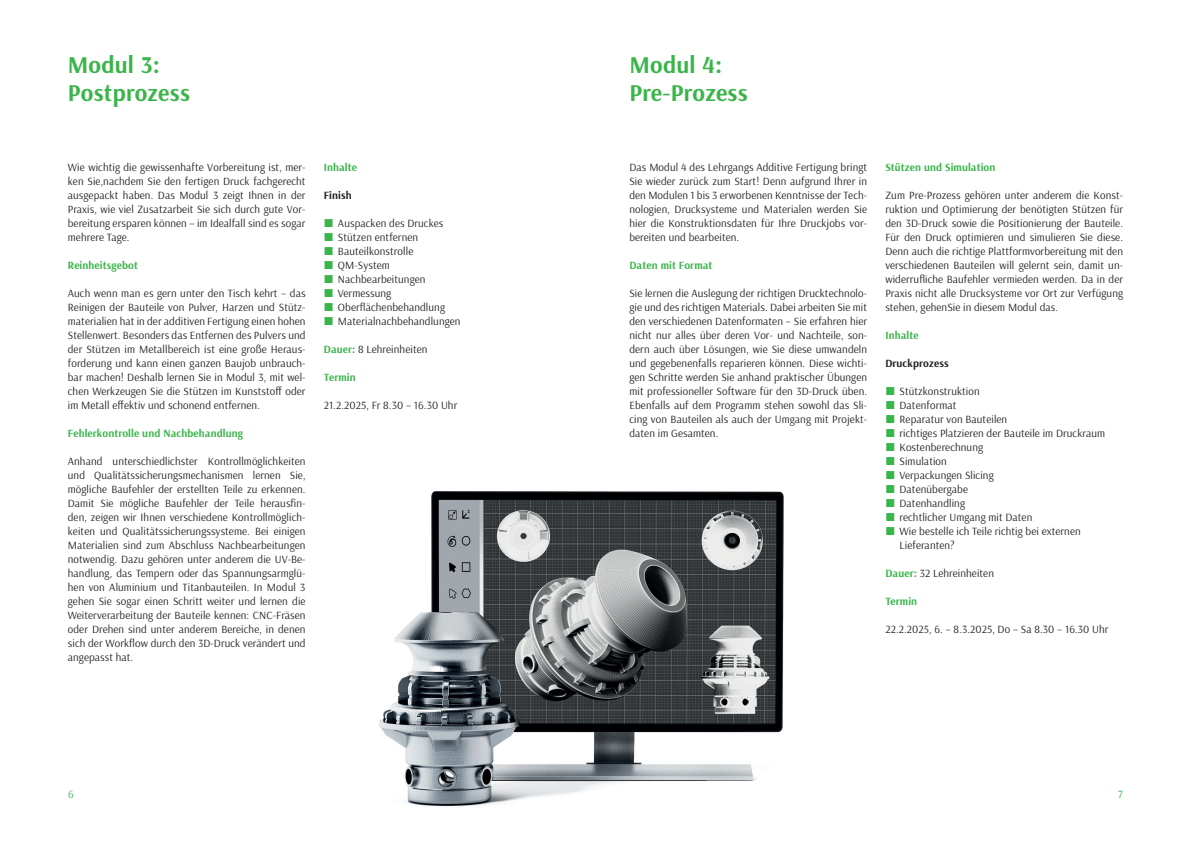
<style>
.page{position:relative;width:1191px;height:842px;background:#fff}
.page>*{position:absolute;margin:0;border:0;box-sizing:border-box;transform-origin:0 0}
.H2_-_Zwischenüberschrift_24pt{font:700 24px/28px "Arsenal";letter-spacing:.01em;color:#3ab54a}
.Fliesstext_11{font:11px/14px "Arsenal";letter-spacing:.01em;color:#231f20;text-align:justify}
.H3_-_Zwischenheadline_11pt{font:700 11px "Arsenal";letter-spacing:.01em;color:#3ab54a}
.Fliesstext_11-2{font:700 11px "Arsenal";letter-spacing:.01em;color:#3ab54a}
.Fliesstext_11-3{font:700 11px "Arsenal";letter-spacing:.01em;color:#231f20}
.t1{font:11px "Arsenal";color:#3ab54a}
.s1{font-weight:700;color:#3ab54a}
</style>
<div class="page">
<img style="left:379px;top:491px;width:454px;height:324px">
<h2 class="H2_-_Zwischenüberschrift_24pt" style="left:68px;top:51px;width:124px">Modul 3:<br>Postprozess</h2>
<p class="Fliesstext_11" style="left:68px;top:160px;width:239px">Wie wichtig die gewissenhafte Vorbereitung ist, mer&shy;ken Sie,nachdem Sie den fertigen Druck fachgerecht ausgepackt haben. Das Modul 3 zeigt Ihnen in der Praxis, wie viel Zusatzarbeit Sie sich durch gute Vor&shy;bereitung ersparen können – im Idealfall sind es sogar mehrere Tage.</p>
<h3 class="H3_-_Zwischenheadline_11pt" style="left:68px;top:258px;width:72px">Reinheitsgebot</h3>
<p class="Fliesstext_11" style="left:68px;top:286px;width:239px">Auch wenn man es gern unter den Tisch kehrt – das Reinigen der Bauteile von Pulver, Harzen und Stütz&shy;materialien hat in der additiven Fertigung einen hohen Stellenwert. Besonders das Entfernen des Pulvers und der Stützen im Metallbereich ist eine große Heraus&shy;forderung und kann einen ganzen Baujob unbrauch&shy;bar machen! Deshalb lernen Sie in Modul 3, mit wel&shy;chen Werkzeugen Sie die Stützen im Kunststoff oder im Metall effektiv und schonend entfernen.</p>
<h3 class="H3_-_Zwischenheadline_11pt" style="left:68px;top:426px;width:176px">Fehlerkontrolle und Nachbehandlung</h3>
<p class="Fliesstext_11" style="left:68px;top:454px;width:239px">Anhand unterschiedlichster Kontrollmöglichkeiten und Qualitätssicherungsmechanismen lernen Sie, mögliche Baufehler der erstellten Teile zu erkennen.<br>Damit Sie mögliche Baufehler der Teile herausfin&shy;den, zeigen wir Ihnen verschiedene Kontrollmöglich&shy;keiten und Qualitätssicherungssysteme. Bei einigen Materialien sind zum Abschluss Nachbearbeitungen notwendig. Dazu gehören unter anderem die UV-Be&shy;handlung, das Tempern oder das Spannungsarmglü&shy;hen von Aluminium und Titanbauteilen. In Modul 3 gehen Sie sogar einen Schritt weiter und lernen die Weiterverarbeitung der Bauteile kennen: CNC-Fräsen oder Drehen sind unter anderem Bereiche, in denen sich der Workflow durch den 3D-Druck verändert und angepasst hat.</p>
<h3 class="H3_-_Zwischenheadline_11pt" style="left:324px;top:160px;width:35px">Inhalte</h3>
<p class="Fliesstext_11-3" style="left:324px;top:188px;width:29px">Finish</p>
<p class="Fliesstext_11" style="left:338px;top:216px;width:107px">Auspacken des Druckes</p>
<p class="Fliesstext_11" style="left:338px;top:230px;width:82px">Stützen entfernen</p>
<p class="Fliesstext_11" style="left:338px;top:244px;width:77px">Bauteilkonstrolle</p>
<p class="Fliesstext_11" style="left:338px;top:258px;width:53px">QM-System</p>
<p class="Fliesstext_11" style="left:338px;top:272px;width:89px">Nachbearbeitungen</p>
<p class="Fliesstext_11" style="left:338px;top:286px;width:55px">Vermessung</p>
<p class="Fliesstext_11" style="left:338px;top:300px;width:108px">Oberflächenbehandlung</p>
<p class="Fliesstext_11" style="left:338px;top:314px;width:124px">Materialnachbehandlungen</p>
<p class="Fliesstext_11" style="left:324px;top:342px;width:105px"><span class="s1">Dauer:</span> 8 Lehreinheiten</p>
<p class="Fliesstext_11-2" style="left:324px;top:370px;width:33px">Termin</p>
<p class="Fliesstext_11" style="left:324px;top:398px;width:135px">21.2.2025, Fr 8.30 – 16.30 Uhr</p>
<h2 class="H2_-_Zwischenüberschrift_24pt" style="left:629px;top:51px;width:120px">Modul 4:<br>Pre-Prozess</h2>
<p class="Fliesstext_11" style="left:629px;top:160px;width:239px">Das Modul 4 des Lehrgangs Additive Fertigung bringt Sie wieder zurück zum Start! Denn aufgrund Ihrer in den Modulen 1 bis 3 erworbenen Kenntnisse der Tech&shy;nologien, Drucksysteme und Materialen werden Sie hier die Konstruktionsdaten für Ihre Druckjobs vor&shy;bereiten und bearbeiten.</p>
<h3 class="H3_-_Zwischenheadline_11pt" style="left:629px;top:258px;width:84px">Daten mit Format</h3>
<p class="Fliesstext_11" style="left:629px;top:286px;width:239px">Sie lernen die Auslegung der richtigen Drucktechnolo&shy;gie und des richtigen Materials. Dabei arbeiten Sie mit den verschiedenen Datenformaten – Sie erfahren hier nicht nur alles über deren Vor- und Nachteile, son&shy;dern auch über Lösungen, wie Sie diese umwandeln und gegebenenfalls reparieren können. Diese wichti&shy;gen Schritte werden Sie anhand praktischer Übungen mit professioneller Software für den 3D-Druck üben.<br>Ebenfalls auf dem Programm stehen sowohl das Sli&shy;cing von Bauteilen als auch der Umgang mit Projekt&shy;daten im Gesamten.</p>
<h3 class="H3_-_Zwischenheadline_11pt" style="left:885px;top:160px;width:112px">Stützen und Simulation</h3>
<p class="Fliesstext_11" style="left:885px;top:188px;width:239px">Zum Pre-Prozess gehören unter anderem die Konst&shy;ruktion und Optimierung der benötigten Stützen für den 3D-Druck sowie die Positionierung der Bauteile.<br>Für den Druck optimieren und simulieren Sie diese.<br>Denn auch die richtige Plattformvorbereitung mit den verschiedenen Bauteilen will gelernt sein, damit un&shy;widerrufliche Baufehler vermieden werden. Da in der Praxis nicht alle Drucksysteme vor Ort zur Verfügung stehen, gehenSie in diesem Modul das.</p>
<p class="Fliesstext_11-2" style="left:885px;top:328px;width:35px">Inhalte</p>
<p class="Fliesstext_11-3" style="left:885px;top:356px;width:65px">Druckprozess</p>
<p class="Fliesstext_11" style="left:899px;top:384px;width:82px">Stützkonstruktion</p>
<p class="Fliesstext_11" style="left:899px;top:398px;width:58px">Datenformat</p>
<p class="Fliesstext_11" style="left:899px;top:412px;width:109px">Reparatur von Bauteilen</p>
<p class="Fliesstext_11" style="left:899px;top:426px;width:207px">richtiges Platzieren der Bauteile im Druckraum</p>
<p class="Fliesstext_11" style="left:899px;top:440px;width:85px">Kostenberechnung</p>
<p class="Fliesstext_11" style="left:899px;top:454px;width:49px">Simulation</p>
<p class="Fliesstext_11" style="left:899px;top:468px;width:96px">Verpackungen Slicing</p>
<p class="Fliesstext_11" style="left:899px;top:482px;width:70px">Datenübergabe</p>
<p class="Fliesstext_11" style="left:899px;top:496px;width:67px">Datenhandling</p>
<p class="Fliesstext_11" style="left:899px;top:510px;width:134px">rechtlicher Umgang mit Daten</p>
<p class="Fliesstext_11" style="left:899px;top:524px;width:183px">Wie bestelle ich Teile richtig bei externen<br>Lieferanten?</p>
<p class="Fliesstext_11" style="left:885px;top:566px;width:110px"><span class="s1">Dauer:</span> 32 Lehreinheiten</p>
<p class="Fliesstext_11-2" style="left:885px;top:594px;width:33px">Termin</p>
<p class="Fliesstext_11" style="left:885px;top:622px;width:225px">22.2.2025, 6. – 8.3.2025, Do – Sa 8.30 – 16.30 Uhr</p>
<p class="t1" style="left:68px;top:787px;width:7px">6</p>
<p class="t1" style="left:1118px;top:787px;width:6px">7</p>
</div>
